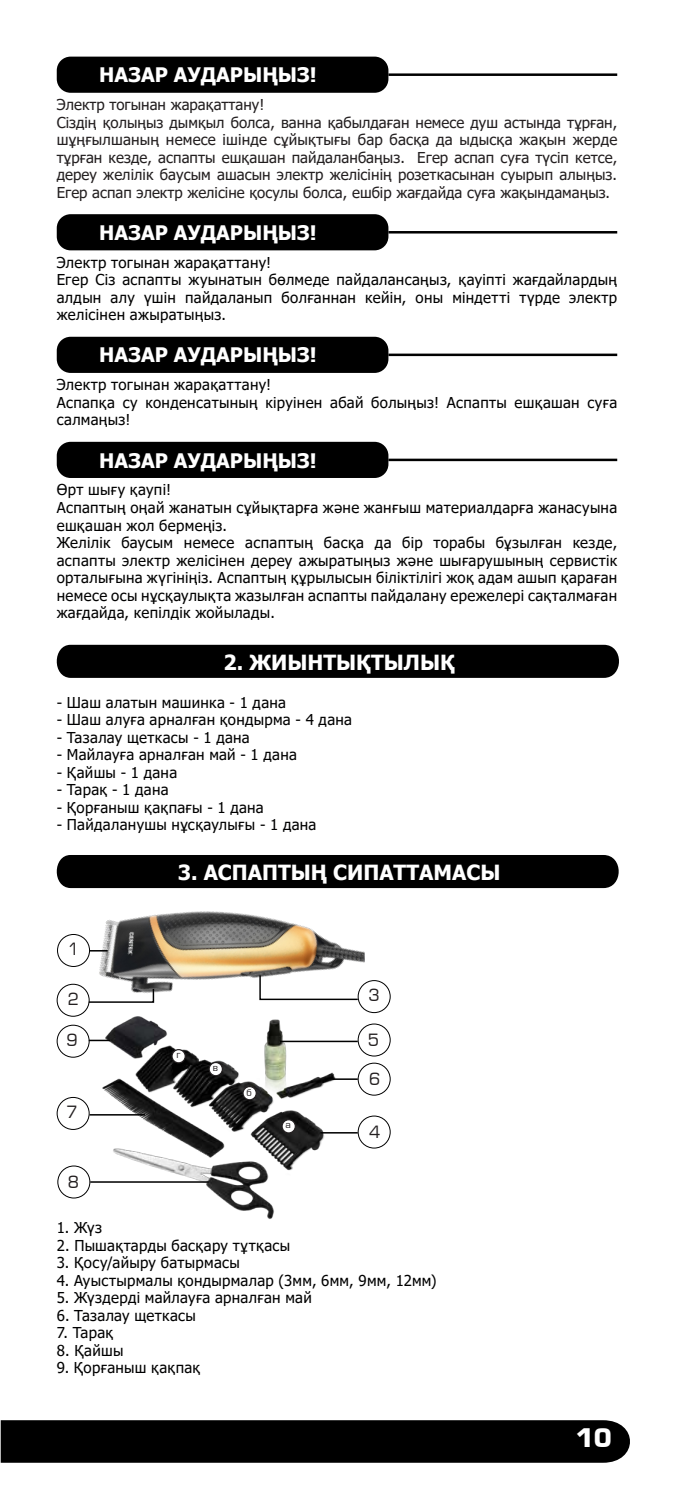
<style>
.page{position:relative;width:674px;height:1489px;background:#fff}
.page>*{position:absolute;margin:0;border:0;box-sizing:border-box;transform-origin:0 0}
.t1{font:700 25px "Europe";color:#fff}
.t2{font:700 20.75px "Tahoma";color:#fff}
.t3{font:700 20px "Tahoma";color:#fff}
.t4{font:16.5px "Europe Normal";color:#231f20}
.t5{font:15px/17.5px "Tahoma";letter-spacing:.02em;color:#000001;text-align:justify}
.t6{font:15px/17.5px "Tahoma";color:#231f20;text-align:justify}
.t7{font:9.5px "Europe Normal";color:#231f20}
</style>
<div class="page">
<div style="left:1px;top:1420px;width:629px;height:42px;background:#000"></div>
<div style="left:57px;top:57px;width:331px;height:36px;background:#000;border-radius:14px"></div>
<hr style="left:388px;top:73px;width:229px;height:3px;background:#000">
<div style="left:57px;top:214px;width:331px;height:36px;background:#000;border-radius:14px"></div>
<hr style="left:388px;top:231px;width:229px;height:2px;background:#000">
<div style="left:57px;top:337px;width:331px;height:36px;background:#000;border-radius:14px"></div>
<hr style="left:388px;top:353px;width:229px;height:3px;background:#000">
<div style="left:57px;top:442px;width:331px;height:36px;background:#000;border-radius:14px"></div>
<hr style="left:388px;top:458px;width:229px;height:3px;background:#000">
<svg style="left:56px;top:644px;width:563px;height:34px;background:#090909"></svg>
<div style="left:56px;top:855px;width:563px;height:33px;background:#000"></div>
<img style="left:90px;top:855px;width:274px;height:194px">
<img style="left:96px;top:1007px;width:252px;height:212px">
<div style="left:57px;top:983px;width:32px;height:33px;border:1px solid #000;border-radius:50%"></div>
<div style="left:357px;top:980px;width:33px;height:32px;border:1px solid #000;border-radius:50%"></div>
<div style="left:357px;top:1023px;width:33px;height:33px;border:1px solid #000;border-radius:50%"></div>
<div style="left:357px;top:1062px;width:33px;height:33px;border:1px solid #000;border-radius:50%"></div>
<div style="left:357px;top:1115px;width:33px;height:33px;border:1px solid #000;border-radius:50%"></div>
<div style="left:57px;top:1165px;width:33px;height:33px;border:1px solid #000;border-radius:50%"></div>
<div style="left:57px;top:1096px;width:32px;height:33px;border:1px solid #000;border-radius:50%"></div>
<div style="left:57px;top:934px;width:33px;height:32px;border:1px solid #000;border-radius:50%"></div>
<svg style="left:89px;top:950px;width:19px;height:1px"></svg>
<hr style="left:89px;top:1113px;width:56px;height:2px;background:#000">
<svg style="left:332px;top:1078px;width:25px;height:1px"></svg>
<hr style="left:320px;top:1131px;width:37px;height:2px;background:#000">
<hr style="left:280px;top:1040px;width:77px;height:2px;background:#000">
<hr style="left:90px;top:1181px;width:118px;height:1px;background:#000">
<svg style="left:282px;top:1119px;width:13px;height:13px"></svg>
<div style="left:281px;top:1119px;width:15px;height:14px;border:1px solid #231f20;border-radius:50%"></div>
<svg style="left:243px;top:1086px;width:13px;height:13px"></svg>
<div style="left:242px;top:1085px;width:15px;height:15px;border:1px solid #231f20;border-radius:50%"></div>
<svg style="left:209px;top:1062px;width:13px;height:13px"></svg>
<div style="left:208px;top:1061px;width:15px;height:15px;border:1px solid #231f20;border-radius:50%"></div>
<svg style="left:172px;top:1049px;width:13px;height:13px"></svg>
<div style="left:171px;top:1048px;width:15px;height:15px;border:1px solid #231f20;border-radius:50%"></div>
<svg style="left:87px;top:987px;width:68px;height:16px"></svg>
<svg style="left:258px;top:973px;width:101px;height:27px"></svg>
<div style="left:57px;top:1024px;width:32px;height:33px;border:1px solid #000;border-radius:50%"></div>
<hr style="left:89px;top:1039px;width:21px;height:2px;background:#000">
<p class="t3" style="left:99px;top:61px;width:219px">НАЗАР АУДАРЫҢЫЗ!</p>
<p class="t6" style="left:57px;top:97px;width:209px">Электр тогынан жарақаттану!</p>
<p class="t6" style="left:57px;top:114px;width:561px">Сіздің қолыңыз дымқыл болса, ванна қабылдаған немесе душ астында тұрған, шұңғылшаның немесе ішінде сұйықтығы бар басқа да ыдысқа жақын жерде тұрған кезде, аспапты ешқашан пайдаланбаңыз. Егер аспап суға түсіп кетсе, дереу желілік баусым ашасын электр желісінің розеткасынан суырып алыңыз.<br>Егер аспап электр желісіне қосулы болса, ешбір жағдайда суға жақындамаңыз.</p>
<p class="t3" style="left:99px;top:219px;width:219px">НАЗАР АУДАРЫҢЫЗ!</p>
<p class="t5" style="left:57px;top:254px;width:216px">Электр тогынан жарақаттану!</p>
<p class="t5" style="left:57px;top:272px;width:561px">Егер Сіз аспапты жуынатын бөлмеде пайдалансаңыз, қауіпті жағдайлардың алдын алу үшін пайдаланып болғаннан кейін, оны міндетті түрде электр желісінен ажыратыңыз.</p>
<p class="t3" style="left:99px;top:341px;width:219px">НАЗАР АУДАРЫҢЫЗ!</p>
<p class="t5" style="left:57px;top:377px;width:216px">Электр тогынан жарақаттану!</p>
<p class="t5" style="left:57px;top:394px;width:561px">Аспапқа су конденсатының кіруінен абай болыңыз! Аспапты ешқашан суға салмаңыз!</p>
<p class="t3" style="left:99px;top:446px;width:219px">НАЗАР АУДАРЫҢЫЗ!</p>
<p class="t5" style="left:57px;top:482px;width:116px">Өрт шығу қаупі!</p>
<p class="t5" style="left:57px;top:499px;width:561px">Аспаптың оңай жанатын сұйықтарға және жанғыш материалдарға жанасуына ешқашан жол бермеңіз.</p>
<p class="t5" style="left:57px;top:534px;width:561px">Желілік баусым немесе аспаптың басқа да бір торабы бұзылған кезде, аспапты электр желісінен дереу ажыратыңыз және шығарушының сервистік орталығына жүгініңіз. Аспаптың құрылысын біліктілігі жоқ адам ашып қараған немесе осы нұсқаулықта жазылған аспапты пайдалану ережелері сақталмаған жағдайда, кепілдік жойылады.</p>
<p class="t2" style="left:223px;top:647px;width:233px">2. ЖИЫНТЫҚТЫЛЫҚ</p>
<p class="t5" style="left:57px;top:694px;width:231px">- Шаш алатын машинка - 1 дана</p>
<p class="t5" style="left:57px;top:712px;width:296px">- Шаш алуға арналған қондырма - 4 дана</p>
<p class="t5" style="left:57px;top:729px;width:194px">- Тазалау щеткасы - 1 дана</p>
<p class="t5" style="left:57px;top:747px;width:241px">- Майлауға арналған май - 1 дана</p>
<p class="t5" style="left:57px;top:764px;width:122px">- Қайшы - 1 дана</p>
<p class="t5" style="left:57px;top:782px;width:113px">- Тарақ - 1 дана</p>
<p class="t5" style="left:57px;top:799px;width:208px">- Қорғаныш қақпағы - 1 дана</p>
<p class="t5" style="left:57px;top:817px;width:261px">- Пайдаланушы нұсқаулығы - 1 дана</p>
<p class="t2" style="left:178px;top:857px;width:324px">3. АСПАПТЫҢ СИПАТТАМАСЫ</p>
<p class="t4" style="left:68px;top:940px;width:13px">1</p>
<p class="t4" style="left:68px;top:990px;width:13px">2</p>
<p class="t4" style="left:66px;top:1031px;width:13px">9</p>
<p class="t4" style="left:66px;top:1103px;width:13px">7</p>
<p class="t4" style="left:68px;top:1173px;width:13px">8</p>
<p class="t7" style="left:176px;top:1049px;width:6px">г</p>
<p class="t7" style="left:212px;top:1062px;width:7px">в</p>
<p class="t7" style="left:246px;top:1087px;width:7px">б</p>
<p class="t7" style="left:285px;top:1119px;width:7px">а</p>
<p class="t4" style="left:368px;top:986px;width:13px">3</p>
<p class="t4" style="left:368px;top:1031px;width:13px">5</p>
<p class="t4" style="left:369px;top:1070px;width:13px">6</p>
<p class="t4" style="left:369px;top:1123px;width:13px">4</p>
<p class="t5" style="left:57px;top:1219px;width:47px">1. Жүз</p>
<p class="t5" style="left:57px;top:1237px;width:235px">2. Пышақтарды басқару тұтқасы</p>
<p class="t5" style="left:57px;top:1254px;width:185px">3. Қосу/айыру батырмасы</p>
<p class="t5" style="left:57px;top:1272px;width:381px">4. Ауыстырмалы қондырмалар (3мм, 6мм, 9мм, 12мм)</p>
<p class="t5" style="left:57px;top:1289px;width:256px">5. Жүздерді майлауға арналған май</p>
<p class="t5" style="left:57px;top:1307px;width:141px">6. Тазалау щеткасы</p>
<p class="t5" style="left:57px;top:1324px;width:58px">7. Тарақ</p>
<p class="t5" style="left:57px;top:1342px;width:68px">8. Қайшы</p>
<p class="t5" style="left:57px;top:1359px;width:145px">9. Қорғаныш қақпақ</p>
<h1 class="t1" style="left:575px;top:1423px;width:37px">10</h1>
</div>
